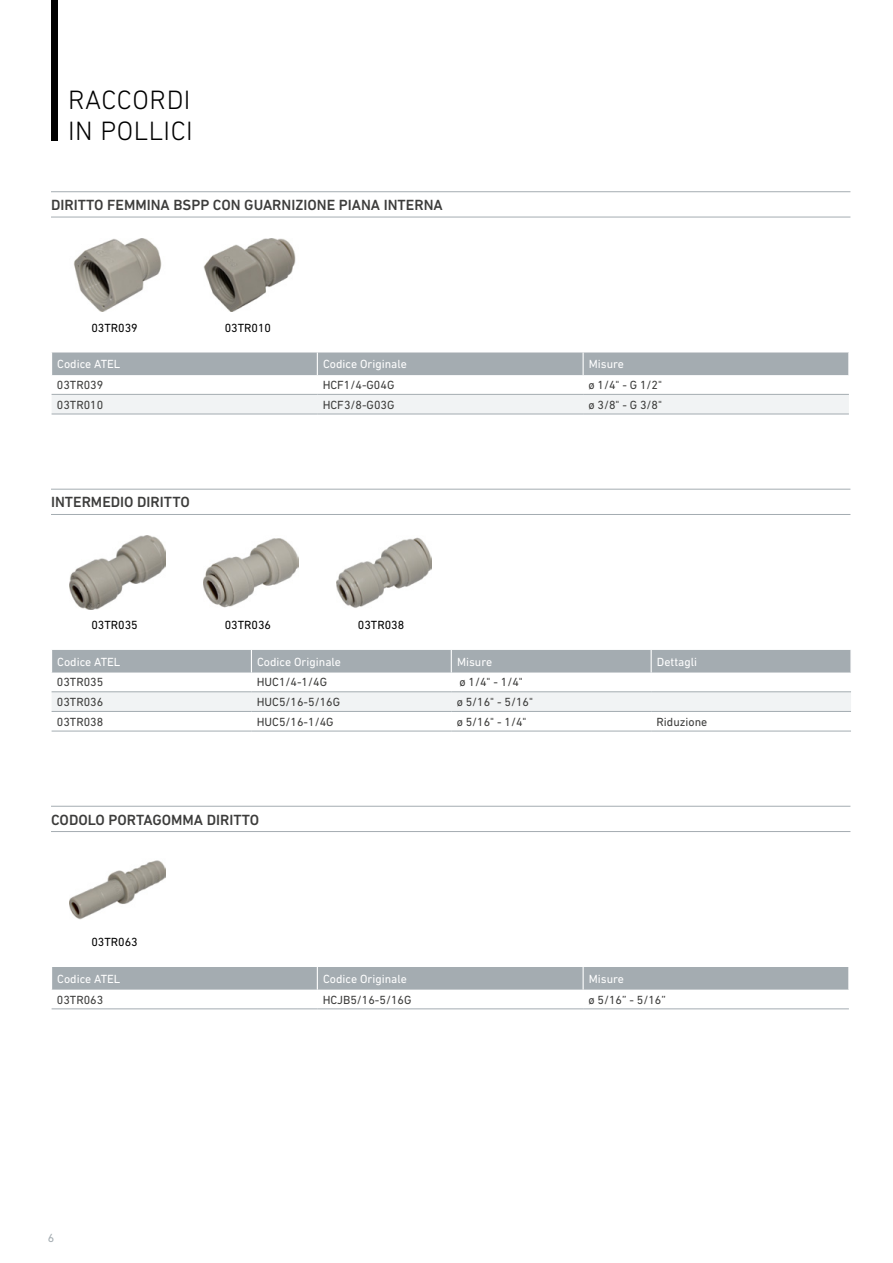
<style>
.page{position:relative;width:893px;height:1263px;background:#fff}
.page>*{position:absolute;margin:0;border:0;box-sizing:border-box;transform-origin:0 0}
.t1{font:300 27px/31.5px "DIN Next LT Pro";letter-spacing:.02em;color:#000}
.t2{font:500 15px "DIN Next LT Pro";color:#3c3c3b}
.t3{font:12px "DIN Next LT Pro";color:#3c3c3b}
.t4{font:12px "DIN Next LT Pro";color:#fff}
.t5{font:12px "DIN Next LT Pro";color:#000}
.t6{font:12px "DIN Next LT Pro";color:#a4acb1}
</style>
<div class="page">
<div style="left:51px;top:0;width:6px;height:140px;background:#000"></div>
<hr style="left:51px;top:489px;width:799px;height:1px;background:#a4acb1">
<hr style="left:51px;top:514px;width:799px;height:1px;background:#a4acb1">
<img style="left:70px;top:536px;width:95px;height:73px">
<img style="left:203px;top:538px;width:96px;height:70px">
<img style="left:336px;top:537px;width:96px;height:71px">
<div style="left:52px;top:692px;width:799px;height:19px;background:#f1f3f4"></div>
<div style="left:52px;top:650px;width:798px;height:22px;background:#a4acb1"></div>
<hr style="left:251px;top:691px;width:200px;height:1px;background:#a4acb1">
<hr style="left:251px;top:711px;width:200px;height:1px;background:#a4acb1">
<hr style="left:251px;top:731px;width:200px;height:1px;background:#a4acb1">
<hr style="left:451px;top:691px;width:200px;height:1px;background:#a4acb1">
<hr style="left:651px;top:691px;width:200px;height:1px;background:#a4acb1">
<hr style="left:451px;top:711px;width:200px;height:1px;background:#a4acb1">
<hr style="left:651px;top:711px;width:200px;height:1px;background:#a4acb1">
<hr style="left:451px;top:731px;width:200px;height:1px;background:#a4acb1">
<hr style="left:651px;top:731px;width:200px;height:1px;background:#a4acb1">
<hr style="left:52px;top:691px;width:199px;height:1px;background:#a4acb1">
<hr style="left:52px;top:711px;width:199px;height:1px;background:#a4acb1">
<hr style="left:52px;top:731px;width:199px;height:1px;background:#a4acb1">
<hr style="left:51px;top:191px;width:799px;height:1px;background:#a4acb1">
<hr style="left:51px;top:217px;width:799px;height:1px;background:#a4acb1">
<img style="left:73px;top:238px;width:89px;height:74px">
<img style="left:203px;top:238px;width:93px;height:74px">
<div style="left:52px;top:395px;width:797px;height:19px;background:#f1f3f4"></div>
<div style="left:52px;top:352px;width:797px;height:23px;background:#a4acb1"></div>
<hr style="left:317px;top:394px;width:266px;height:1px;background:#a4acb1">
<hr style="left:317px;top:414px;width:266px;height:1px;background:#a4acb1">
<hr style="left:583px;top:394px;width:266px;height:1px;background:#a4acb1">
<hr style="left:583px;top:414px;width:266px;height:1px;background:#a4acb1">
<hr style="left:52px;top:394px;width:265px;height:1px;background:#a4acb1">
<hr style="left:52px;top:414px;width:265px;height:1px;background:#a4acb1">
<hr style="left:51px;top:806px;width:799px;height:1px;background:#a4acb1">
<hr style="left:51px;top:831px;width:799px;height:1px;background:#a4acb1">
<img style="left:70px;top:860px;width:95px;height:60px">
<div style="left:52px;top:967px;width:797px;height:22px;background:#a4acb1"></div>
<hr style="left:317px;top:1008px;width:266px;height:1px;background:#a4acb1">
<hr style="left:583px;top:1008px;width:266px;height:1px;background:#a4acb1">
<hr style="left:52px;top:1008px;width:265px;height:1px;background:#a4acb1">
<h1 class="t1" style="left:68px;top:84px;width:126px">RACCORDI<br>IN POLLICI</h1>
<p class="t2" style="left:51px;top:196px;width:393px">DIRITTO FEMMINA BSPP CON GUARNIZIONE PIANA INTERNA</p>
<p class="t5" style="left:91px;top:320px;width:48px">03TR039</p>
<p class="t5" style="left:225px;top:320px;width:48px">03TR010</p>
<p class="t4" style="left:57px;top:357px;width:65px">Codice ATEL</p>
<p class="t4" style="left:323px;top:357px;width:85px">Codice Originale</p>
<p class="t4" style="left:589px;top:357px;width:37px">Misure</p>
<p class="t3" style="left:57px;top:378px;width:48px">03TR039</p>
<p class="t3" style="left:323px;top:378px;width:73px">HCF1/4-G04G</p>
<p class="t3" style="left:588px;top:378px;width:75px">ø 1/4" - G 1/2"</p>
<p class="t3" style="left:57px;top:398px;width:48px">03TR010</p>
<p class="t3" style="left:323px;top:398px;width:73px">HCF3/8-G03G</p>
<p class="t3" style="left:588px;top:398px;width:75px">ø 3/8" - G 3/8"</p>
<p class="t2" style="left:51px;top:494px;width:140px">INTERMEDIO DIRITTO</p>
<p class="t5" style="left:91px;top:618px;width:48px">03TR035</p>
<p class="t5" style="left:225px;top:618px;width:48px">03TR036</p>
<p class="t5" style="left:358px;top:618px;width:48px">03TR038</p>
<p class="t4" style="left:57px;top:655px;width:65px">Codice ATEL</p>
<p class="t4" style="left:257px;top:655px;width:85px">Codice Originale</p>
<p class="t4" style="left:457px;top:655px;width:37px">Misure</p>
<p class="t4" style="left:657px;top:655px;width:42px">Dettagli</p>
<p class="t3" style="left:57px;top:675px;width:48px">03TR035</p>
<p class="t3" style="left:257px;top:675px;width:72px">HUC1/4-1/4G</p>
<p class="t3" style="left:459px;top:675px;width:65px">ø 1/4" - 1/4"</p>
<p class="t3" style="left:57px;top:695px;width:48px">03TR036</p>
<p class="t3" style="left:257px;top:695px;width:85px">HUC5/16-5/16G</p>
<p class="t3" style="left:457px;top:695px;width:78px">ø 5/16" - 5/16"</p>
<p class="t3" style="left:57px;top:715px;width:48px">03TR038</p>
<p class="t3" style="left:257px;top:715px;width:78px">HUC5/16-1/4G</p>
<p class="t3" style="left:457px;top:715px;width:71px">ø 5/16" - 1/4"</p>
<p class="t3" style="left:656px;top:715px;width:52px">Riduzione</p>
<p class="t2" style="left:51px;top:811px;width:210px">CODOLO PORTAGOMMA DIRITTO</p>
<p class="t5" style="left:91px;top:935px;width:48px">03TR063</p>
<p class="t4" style="left:57px;top:972px;width:65px">Codice ATEL</p>
<p class="t4" style="left:323px;top:972px;width:85px">Codice Originale</p>
<p class="t4" style="left:589px;top:972px;width:37px">Misure</p>
<p class="t3" style="left:57px;top:992px;width:48px">03TR063</p>
<p class="t3" style="left:323px;top:992px;width:90px">HCJB5/16-5/16G</p>
<p class="t3" style="left:588px;top:992px;width:79px">ø 5/16” - 5/16”</p>
<p class="t6" style="left:48px;top:1231px;width:8px">6</p>
</div>
